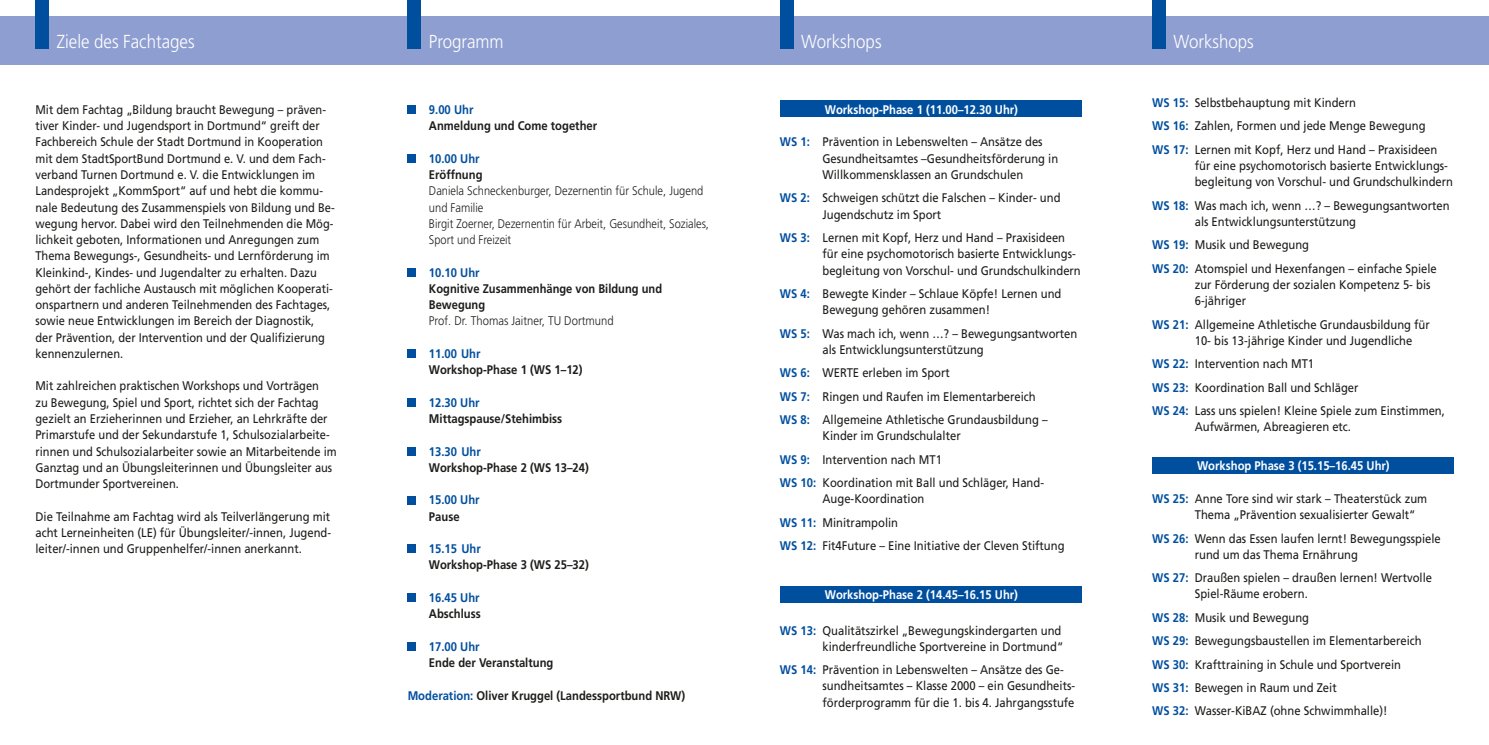
<style>
.page{position:relative;width:1489px;height:745px;background:#fff}
.page>*{position:absolute;margin:0;border:0;box-sizing:border-box;transform-origin:0 0}
.t1{font:300 18.75px "Frutiger LT";color:#fff;scale:.9 1}
.t2{font:12.5px/16.2px "Frutiger LT";color:#1d1d1b;scale:.9 1}
.t3{font:12.5px/16.2px "Frutiger LT";color:#1d1d1b;scale:.89 1}
.t4{font:700 12.5px "Frutiger LT";color:#1d1d1b;scale:.9 1}
.t5{font:300 12.5px/16.2px "Frutiger LT";color:#1d1d1b;scale:.89 1}
.t6{font:700 12.5px "Frutiger LT";color:#fff;scale:.9 1}
.t7{font:700 12.5px "Frutiger LT";color:#004f9f;scale:.9 1}
.t8{font:700 12.5px/16.2px "Frutiger LT";color:#1d1d1b;scale:.89 1}
.t9{font:300 12.5px "Frutiger LT";color:#1d1d1b;scale:.9 1}
.s1{color:#004f9f}
.s2{font-weight:700;color:#004f9f}
</style>
<div class="page">
<div style="left:0;top:16px;width:1488px;height:49px;background:#8e9ed1"></div>
<div style="left:35px;top:0;width:14px;height:49px;background:#004f9f"></div>
<div style="left:407px;top:0;width:14px;height:49px;background:#004f9f"></div>
<div style="left:780px;top:0;width:13px;height:49px;background:#004f9f"></div>
<div style="left:1152px;top:0;width:13px;height:49px;background:#004f9f"></div>
<div style="left:407px;top:105px;width:9px;height:9px;background:#004f9f"></div>
<div style="left:407px;top:154px;width:9px;height:8px;background:#004f9f"></div>
<div style="left:407px;top:268px;width:9px;height:8px;background:#004f9f"></div>
<div style="left:407px;top:349px;width:9px;height:9px;background:#004f9f"></div>
<div style="left:407px;top:398px;width:9px;height:8px;background:#004f9f"></div>
<div style="left:407px;top:447px;width:9px;height:8px;background:#004f9f"></div>
<div style="left:407px;top:495px;width:9px;height:9px;background:#004f9f"></div>
<div style="left:407px;top:544px;width:9px;height:8px;background:#004f9f"></div>
<div style="left:407px;top:593px;width:9px;height:8px;background:#004f9f"></div>
<div style="left:407px;top:642px;width:9px;height:8px;background:#004f9f"></div>
<div style="left:780px;top:101px;width:301px;height:16px;background:#004f9f"></div>
<div style="left:780px;top:585px;width:301px;height:17px;background:#004f9f"></div>
<div style="left:1152px;top:457px;width:301px;height:16px;background:#004f9f"></div>
<h1 class="t1" style="left:57px;top:31px;width:155px">Ziele des Fachtages</h1>
<h1 class="t1" style="left:429px;top:31px;width:84px">Programm</h1>
<h1 class="t1" style="left:801px;top:31px;width:91px">Workshops</h1>
<h1 class="t1" style="left:1173px;top:31px;width:91px">Workshops</h1>
<p class="t3" style="left:35px;top:101px;width:338px">Mit dem Fachtag „Bildung braucht Bewegung – präven&shy;tiver Kinder- und Jugendsport in Dortmund“ greift der Fachbereich Schule der Stadt Dortmund in Kooperation mit dem StadtSportBund Dortmund e. V. und dem Fach&shy;verband Turnen Dortmund e. V. die Entwicklungen im Landesprojekt „KommSport“ auf und hebt die kommu&shy;nale Bedeutung des Zusammenspiels von Bildung und Be&shy;wegung hervor. Dabei wird den Teilnehmenden die Mög&shy;lichkeit geboten, Informationen und Anregungen zum Thema Bewegungs-, Gesundheits- und Lernförderung im Kleinkind-, Kindes- und Jugendalter zu erhalten. Dazu gehört der fachliche Austausch mit möglichen Kooperati&shy;onspartnern und anderen Teilnehmenden des Fachtages, sowie neue Entwicklungen im Bereich der Diagnostik, der Prävention, der Intervention und der Qualifizierung kennenzulernen.</p>
<p class="t3" style="left:35px;top:378px;width:340px">Mit zahlreichen praktischen Workshops und Vorträgen<br>zu Bewegung, Spiel und Sport, richtet sich der Fachtag gezielt an Erzieherinnen und Erzieher, an Lehrkräfte der Primarstufe und der Sekundarstufe 1, Schulsozialarbeite&shy;rinnen und Schulsozialarbeiter sowie an Mitarbeitende im Ganztag und an Übungsleiterinnen und Übungsleiter aus Dortmunder Sportvereinen.</p>
<p class="t2" style="left:35px;top:508px;width:330px;text-align:justify">Die Teilnahme am Fachtag wird als Teilverlängerung mit acht Lerneinheiten (LE) für Übungsleiter/-innen, Jugend&shy;leiter/-innen und Gruppenhelfer/-innen anerkannt.</p>
<p class="t7" style="left:429px;top:102px;width:51px">9.00 Uhr</p>
<p class="t4" style="left:429px;top:118px;width:188px">Anmeldung und Come together</p>
<p class="t7" style="left:429px;top:151px;width:58px">10.00 Uhr</p>
<p class="t4" style="left:429px;top:167px;width:61px">Eröffnung</p>
<p class="t5" style="left:429px;top:183px;width:316px">Daniela Schneckenburger, Dezernentin für Schule, Jugend und Familie<br>Birgit Zoerner, Dezernentin für Arbeit, Gesundheit, Soziales, Sport und Freizeit</p>
<p class="t7" style="left:429px;top:265px;width:58px">10.10 Uhr</p>
<p class="t8" style="left:429px;top:280px;width:263px">Kognitive Zusammenhänge von Bildung und<br>Bewegung</p>
<p class="t9" style="left:429px;top:314px;width:207px">Prof. Dr. Thomas Jaitner, TU Dortmund</p>
<p class="t7" style="left:429px;top:346px;width:59px">11.00 Uhr</p>
<p class="t4" style="left:429px;top:362px;width:172px">Workshop-Phase 1 (WS 1–12)</p>
<p class="t7" style="left:429px;top:395px;width:58px">12.30 Uhr</p>
<p class="t4" style="left:429px;top:411px;width:149px">Mittagspause/Stehimbiss</p>
<p class="t7" style="left:429px;top:443px;width:59px">13.30 Uhr</p>
<p class="t4" style="left:429px;top:460px;width:179px">Workshop-Phase 2 (WS 13–24)</p>
<p class="t7" style="left:429px;top:492px;width:58px">15.00 Uhr</p>
<p class="t4" style="left:429px;top:508px;width:36px">Pause</p>
<p class="t7" style="left:429px;top:541px;width:59px">15.15 Uhr</p>
<p class="t4" style="left:429px;top:557px;width:179px">Workshop-Phase 3 (WS 25–32)</p>
<p class="t7" style="left:429px;top:590px;width:58px">16.45 Uhr</p>
<p class="t4" style="left:429px;top:606px;width:59px">Abschluss</p>
<p class="t7" style="left:429px;top:638px;width:58px">17.00 Uhr</p>
<p class="t4" style="left:429px;top:655px;width:140px">Ende der Veranstaltung</p>
<p class="t4" style="left:407px;top:687px;width:310px"><span class="s1">Moderation:</span> Oliver Kruggel (Landessportbund NRW)</p>
<p class="t6" style="left:825px;top:102px;width:216px">Workshop-Phase 1 (11.00–12.30 Uhr)</p>
<p class="t2" style="left:822px;top:134px;width:263px;text-indent:-43px"><span class="s2">WS 1:</span> Prävention in Lebenswelten – Ansätze des<br>Gesundheitsamtes –Gesundheitsförderung in<br>Willkommensklassen an Grundschulen</p>
<p class="t2" style="left:822px;top:190px;width:266px;text-indent:-43px"><span class="s2">WS 2:</span> Schweigen schützt die Falschen – Kinder- und<br>Jugendschutz im Sport</p>
<p class="t2" style="left:822px;top:229px;width:288px;text-indent:-43px"><span class="s2">WS 3:</span> Lernen mit Kopf, Herz und Hand – Praxisideen für eine psychomotorisch basierte Entwicklungs&shy;begleitung von Vorschul- und Grundschulkindern</p>
<p class="t2" style="left:822px;top:285px;width:267px;text-indent:-43px"><span class="s2">WS 4:</span> Bewegte Kinder – Schlaue Köpfe! Lernen und<br>Bewegung gehören zusammen!</p>
<p class="t2" style="left:822px;top:325px;width:285px;text-indent:-43px"><span class="s2">WS 5:</span> Was mach ich, wenn …? – Bewegungsantworten als Entwicklungsunterstützung</p>
<p class="t2" style="left:780px;top:361px;width:299px;line-height:23.4px"><span class="s2">WS 6:</span> WERTE erleben im Sport<br><span class="s2">WS 7:</span> Ringen und Raufen im Elementarbereich<br><span class="s2">WS 8:</span> Allgemeine Athletische Grundausbildung –</p>
<p class="t2" style="left:780px;top:424px;width:295px;line-height:23.4px;text-indent:43px">Kinder im Grundschulalter<br><span class="s2">WS 9:</span> Intervention nach MT1<br><span class="s2">WS 10:</span> Koordination mit Ball und Schläger, Hand-</p>
<p class="t2" style="left:780px;top:487px;width:318px;line-height:23.4px;text-indent:43px">Auge-Koordination<br><span class="s2">WS 11:</span> Minitrampolin<br><span class="s2">WS 12:</span> Fit4Future – Eine Initiative der Cleven Stiftung</p>
<p class="t6" style="left:825px;top:587px;width:216px">Workshop-Phase 2 (14.45–16.15 Uhr)</p>
<p class="t2" style="left:780px;top:621px;width:316px;text-align:right"><span class="s2">WS 13:</span> Qualitätszirkel „Bewegungskindergarten und kinderfreundliche Sportvereine in Dortmund“</p>
<p class="t2" style="left:822px;top:661px;width:282px;text-indent:-43px"><span class="s2">WS 14:</span> Prävention in Lebenswelten – Ansätze des Ge&shy;sundheitsamtes – Klasse 2000 – ein Gesundheits&shy;förderprogramm für die 1. bis 4. Jahrgangsstufe</p>
<p class="t2" style="left:1152px;top:91px;width:318px;line-height:23.4px"><span class="s2">WS 15:</span> Selbstbehauptung mit Kindern<br><span class="s2">WS 16:</span> Zahlen, Formen und jede Menge Bewegung<br><span class="s2">WS 17:</span> Lernen mit Kopf, Herz und Hand – Praxisideen</p>
<p class="t2" style="left:1194px;top:157px;width:288px">für eine psychomotorisch basierte Entwicklungs&shy;begleitung von Vorschul- und Grundschulkindern</p>
<p class="t2" style="left:1194px;top:197px;width:285px;text-indent:-43px"><span class="s2">WS 18:</span> Was mach ich, wenn …? – Bewegungsantworten als Entwicklungsunterstützung</p>
<p class="t2" style="left:1152px;top:233px;width:318px;line-height:23.4px"><span class="s2">WS 19:</span> Musik und Bewegung<br><span class="s2">WS 20:</span> Atomspiel und Hexenfangen – einfache Spiele</p>
<p class="t2" style="left:1194px;top:276px;width:263px">zur Förderung der sozialen Kompetenz 5- bis<br>6-jähriger</p>
<p class="t2" style="left:1194px;top:316px;width:263px;text-indent:-43px"><span class="s2">WS 21:</span> Allgemeine Athletische Grundausbildung für<br>10- bis 13-jährige Kinder und Jugendliche</p>
<p class="t2" style="left:1152px;top:352px;width:327px;line-height:23.4px"><span class="s2">WS 22:</span> Intervention nach MT1<br><span class="s2">WS 23:</span> Koordination Ball und Schläger<br><span class="s2">WS 24:</span> Lass uns spielen! Kleine Spiele zum Einstimmen,</p>
<p class="t2" style="left:1194px;top:418px;width:175px">Aufwärmen, Abreagieren etc.</p>
<p class="t6" style="left:1197px;top:458px;width:215px">Workshop Phase 3 (15.15–16.45 Uhr)</p>
<p class="t2" style="left:1194px;top:490px;width:260px;text-indent:-43px"><span class="s2">WS 25:</span> Anne Tore sind wir stark – Theaterstück zum<br>Thema „Prävention sexualisierter Gewalt“</p>
<p class="t2" style="left:1194px;top:530px;width:275px;text-indent:-43px"><span class="s2">WS 26:</span> Wenn das Essen laufen lernt! Bewegungsspiele rund um das Thema Ernährung</p>
<p class="t2" style="left:1194px;top:569px;width:265px;text-indent:-43px"><span class="s2">WS 27:</span> Draußen spielen – draußen lernen! Wertvolle<br>Spiel-Räume erobern.</p>
<p class="t2" style="left:1152px;top:605px;width:301px;line-height:23.4px"><span class="s2">WS 28:</span> Musik und Bewegung<br><span class="s2">WS 29:</span> Bewegungsbaustellen im Elementarbereich <span class="s2">WS 30:</span> Krafttraining in Schule und Sportverein<br><span class="s2">WS 31:</span> Bewegen in Raum und Zeit<br><span class="s2">WS 32:</span> Wasser-KiBAZ (ohne Schwimmhalle)!</p>
</div>
